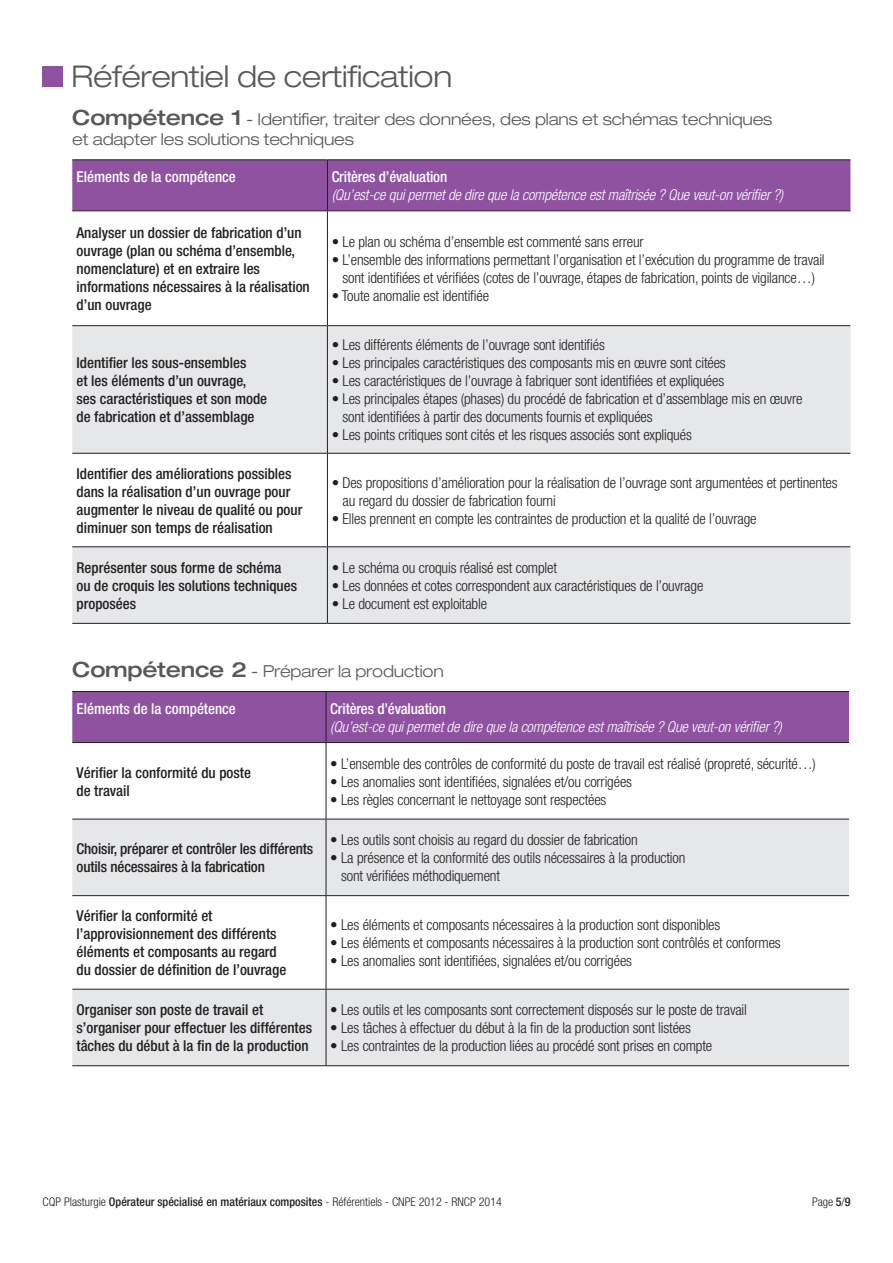
<style>
.page{position:relative;width:893px;height:1263px;background:#fff}
.page>*{position:absolute;margin:0;border:0;box-sizing:border-box;transform-origin:0 0}
.Titre_rubrique{font:300 expanded 30px "Helvetica Neue LT";letter-spacing:-.01em;color:#57585a}
.Sous-titre{font:300 expanded 16.5px/19.8px "Helvetica Neue LT";letter-spacing:-.01em;color:#57585a}
.Body_tableau_c2{font:300 condensed 15px/18px "Helvetica Neue LT";letter-spacing:-.01em;color:#231f20}
.Body_tableau_c1{font:500 condensed 15px/18px "Helvetica Neue LT";color:#231f20}
.Body_tableau_c2-2{font:italic 300 condensed 15px/18px "Helvetica Neue LT";letter-spacing:-.01em;color:#fff}
.Body_tableau_c1-2{font:500 condensed 15px "Helvetica Neue LT";color:#fff}
.Body{font:300 condensed 12px "Helvetica Neue LT";color:#231f20}
.s1{font-weight:500;font-size:21px}
.s2{font-weight:500;font-style:normal}
.s3{font-weight:500}
</style>
<div class="page">
<div style="left:43px;top:66px;width:20px;height:21px;background:#8e52a1"></div>
<div style="left:72px;top:160px;width:778px;height:50px;background:#8e52a1"></div>
<svg style="left:72px;top:326px;width:778px;height:297px;fill:#e6e7e9"></svg>
<hr style="left:72px;top:159px;width:255px;height:1px;background:#231f20">
<hr style="left:327px;top:159px;width:523px;height:1px;background:#231f20">
<hr style="left:327px;top:160px;width:1px;height:50px;background:#231f20">
<hr style="left:72px;top:210px;width:255px;height:1px;background:#231f20">
<hr style="left:327px;top:210px;width:523px;height:1px;background:#231f20">
<hr style="left:327px;top:211px;width:1px;height:114px;background:#231f20">
<hr style="left:72px;top:325px;width:255px;height:1px;background:#231f20">
<hr style="left:327px;top:325px;width:523px;height:1px;background:#231f20">
<hr style="left:327px;top:326px;width:1px;height:127px;background:#231f20">
<hr style="left:72px;top:453px;width:255px;height:1px;background:#231f20">
<hr style="left:327px;top:453px;width:523px;height:1px;background:#231f20">
<hr style="left:327px;top:454px;width:1px;height:92px;background:#231f20">
<hr style="left:72px;top:546px;width:255px;height:1px;background:#231f20">
<hr style="left:327px;top:546px;width:523px;height:1px;background:#231f20">
<hr style="left:327px;top:547px;width:1px;height:76px;background:#231f20">
<hr style="left:72px;top:623px;width:255px;height:1px;background:#231f20">
<hr style="left:327px;top:623px;width:523px;height:1px;background:#231f20">
<div style="left:72px;top:692px;width:777px;height:50px;background:#8e52a1"></div>
<svg style="left:72px;top:743px;width:777px;height:76px"></svg>
<svg style="left:72px;top:820px;width:777px;height:245px;fill:#e6e7e9"></svg>
<hr style="left:72px;top:691px;width:254px;height:1px;background:#231f20">
<hr style="left:326px;top:691px;width:523px;height:1px;background:#231f20">
<hr style="left:326px;top:692px;width:1px;height:50px;background:#231f20">
<hr style="left:72px;top:742px;width:254px;height:1px;background:#231f20">
<hr style="left:326px;top:742px;width:523px;height:1px;background:#231f20">
<hr style="left:326px;top:743px;width:1px;height:76px;background:#231f20">
<hr style="left:72px;top:819px;width:254px;height:1px;background:#231f20">
<hr style="left:326px;top:819px;width:523px;height:1px;background:#231f20">
<hr style="left:326px;top:819px;width:1px;height:76px;background:#231f20">
<hr style="left:72px;top:895px;width:254px;height:1px;background:#231f20">
<hr style="left:326px;top:895px;width:523px;height:1px;background:#231f20">
<hr style="left:326px;top:896px;width:1px;height:93px;background:#231f20">
<hr style="left:326px;top:989px;width:1px;height:76px;background:#231f20">
<hr style="left:326px;top:989px;width:523px;height:1px;background:#231f20">
<hr style="left:326px;top:1065px;width:523px;height:1px;background:#231f20">
<hr style="left:72px;top:989px;width:254px;height:1px;background:#231f20">
<hr style="left:72px;top:1065px;width:254px;height:1px;background:#231f20">
<p class="Titre_rubrique" style="left:71px;top:59px;width:382px">Référentiel de certification</p>
<p class="Sous-titre" style="left:72px;top:109px;width:702px"><span class="s1">Compétence 1</span> - Identifier, traiter des données, des plans et schémas techniques et adapter les solutions techniques</p>
<p class="Body_tableau_c1-2" style="left:77px;top:168px;width:161px">Eléments de la compétence</p>
<p class="Body_tableau_c2-2" style="left:332px;top:168px;width:453px"><span class="s2">Critères d’évaluation<br></span>(Qu’est-ce qui permet de dire que la compétence est maîtrisée ? Que veut-on vérifier ?)</p>
<p class="Body_tableau_c1" style="left:77px;top:224px;width:235px">Analyser un dossier de fabrication d’un ouvrage (plan ou schéma d’ensemble, nomenclature) et en extraire les informations nécessaires à la réalisation d’un ouvrage</p>
<p class="Body_tableau_c2" style="left:332px;top:233px;width:314px">• Le plan ou schéma d’ensemble est commenté sans erreur</p>
<p class="Body_tableau_c2" style="left:332px;top:251px;width:494px;text-align:center">• L’ensemble des informations permettant l’organisation et l’exécution du programme de travail sont identifiées et vérifiées (cotes de l’ouvrage, étapes de fabrication, points de vigilance…)</p>
<p class="Body_tableau_c2" style="left:332px;top:287px;width:159px">• Toute anomalie est identifiée</p>
<p class="Body_tableau_c1" style="left:77px;top:354px;width:192px">Identifier les sous-ensembles<br>et les éléments d’un ouvrage, ses caractéristiques et son mode de fabrication et d’assemblage</p>
<p class="Body_tableau_c2" style="left:332px;top:336px;width:275px">• Les différents éléments de l’ouvrage sont identifiés</p>
<p class="Body_tableau_c2" style="left:332px;top:354px;width:396px">• Les principales caractéristiques des composants mis en œuvre sont citées</p>
<p class="Body_tableau_c2" style="left:332px;top:372px;width:394px">• Les caractéristiques de l’ouvrage à fabriquer sont identifiées et expliquées</p>
<p class="Body_tableau_c2" style="left:342px;top:390px;width:461px;text-indent:-11px">• Les principales étapes (phases) du procédé de fabrication et d’assemblage mis en œuvre sont identifiées à partir des documents fournis et expliquées</p>
<p class="Body_tableau_c2" style="left:332px;top:426px;width:362px">• Les points critiques sont cités et les risques associés sont expliqués</p>
<p class="Body_tableau_c1" style="left:77px;top:464px;width:227px">Identifier des améliorations possibles dans la réalisation d’un ouvrage pour augmenter le niveau de qualité ou pour diminuer son temps de réalisation</p>
<p class="Body_tableau_c2" style="left:342px;top:474px;width:497px;text-indent:-11px">• Des propositions d’amélioration pour la réalisation de l’ouvrage sont argumentées et pertinentes au regard du dossier de fabrication fourni</p>
<p class="Body_tableau_c2" style="left:332px;top:510px;width:426px">• Elles prennent en compte les contraintes de production et la qualité de l’ouvrage</p>
<p class="Body_tableau_c1" style="left:77px;top:558px;width:222px">Représenter sous forme de schéma ou de croquis les solutions techniques proposées</p>
<p class="Body_tableau_c2" style="left:332px;top:559px;width:227px">• Le schéma ou croquis réalisé est complet</p>
<p class="Body_tableau_c2" style="left:332px;top:577px;width:373px">• Les données et cotes correspondent aux caractéristiques de l’ouvrage</p>
<p class="Body_tableau_c2" style="left:332px;top:595px;width:157px">• Le document est exploitable</p>
<p class="Sous-titre" style="left:72px;top:661px;width:373px"><span class="s1">Compétence 2</span> - Préparer la production</p>
<p class="Body_tableau_c1-2" style="left:77px;top:700px;width:161px">Eléments de la compétence</p>
<p class="Body_tableau_c2-2" style="left:330px;top:699px;width:453px"><span class="s2">Critères d’évaluation<br></span>(Qu’est-ce qui permet de dire que la compétence est maîtrisée ? Que veut-on vérifier ?)</p>
<p class="Body_tableau_c1" style="left:77px;top:763px;width:176px">Vérifier la conformité du poste de travail</p>
<p class="Body_tableau_c2" style="left:330px;top:754px;width:487px">• L’ensemble des contrôles de conformité du poste de travail est réalisé (propreté, sécurité…)</p>
<p class="Body_tableau_c2" style="left:330px;top:772px;width:303px">• Les anomalies sont identifiées, signalées et/ou corrigées</p>
<p class="Body_tableau_c2" style="left:330px;top:790px;width:278px">• Les règles concernant le nettoyage sont respectées</p>
<p class="Body_tableau_c1" style="left:77px;top:840px;width:238px">Choisir, préparer et contrôler les différents outils nécessaires à la fabrication</p>
<p class="Body_tableau_c2" style="left:330px;top:831px;width:309px">• Les outils sont choisis au regard du dossier de fabrication</p>
<p class="Body_tableau_c2" style="left:341px;top:849px;width:346px;text-indent:-11px">• La présence et la conformité des outils nécessaires à la production sont vérifiées méthodiquement</p>
<p class="Body_tableau_c1" style="left:77px;top:907px;width:211px">Vérifier la conformité et l’approvisionnement des différents éléments et composants au regard du dossier de définition de l’ouvrage</p>
<p class="Body_tableau_c2" style="left:330px;top:916px;width:392px">• Les éléments et composants nécessaires à la production sont disponibles</p>
<p class="Body_tableau_c2" style="left:330px;top:934px;width:452px">• Les éléments et composants nécessaires à la production sont contrôlés et conformes</p>
<p class="Body_tableau_c2" style="left:330px;top:952px;width:303px">• Les anomalies sont identifiées, signalées et/ou corrigées</p>
<p class="Body_tableau_c1" style="left:77px;top:1001px;width:237px">Organiser son poste de travail et s’organiser pour effectuer les différentes tâches du début à la fin de la production</p>
<p class="Body_tableau_c2" style="left:330px;top:1001px;width:418px">• Les outils et les composants sont correctement disposés sur le poste de travail</p>
<p class="Body_tableau_c2" style="left:330px;top:1019px;width:362px">• Les tâches à effectuer du début à la fin de la production sont listées</p>
<p class="Body_tableau_c2" style="left:330px;top:1037px;width:383px">• Les contraintes de la production liées au procédé sont prises en compte</p>
<p class="Body" style="left:43px;top:1194px;width:461px">CQP Plasturgie <span class="s3">Opérateur spécialisé en matériaux composites</span> - Référentiels - CNPE 2012 - RNCP 2014</p>
<p class="Body" style="left:812px;top:1194px;width:40px">Page <span class="s3">5</span>/<span class="s3">9</span></p>
</div>
